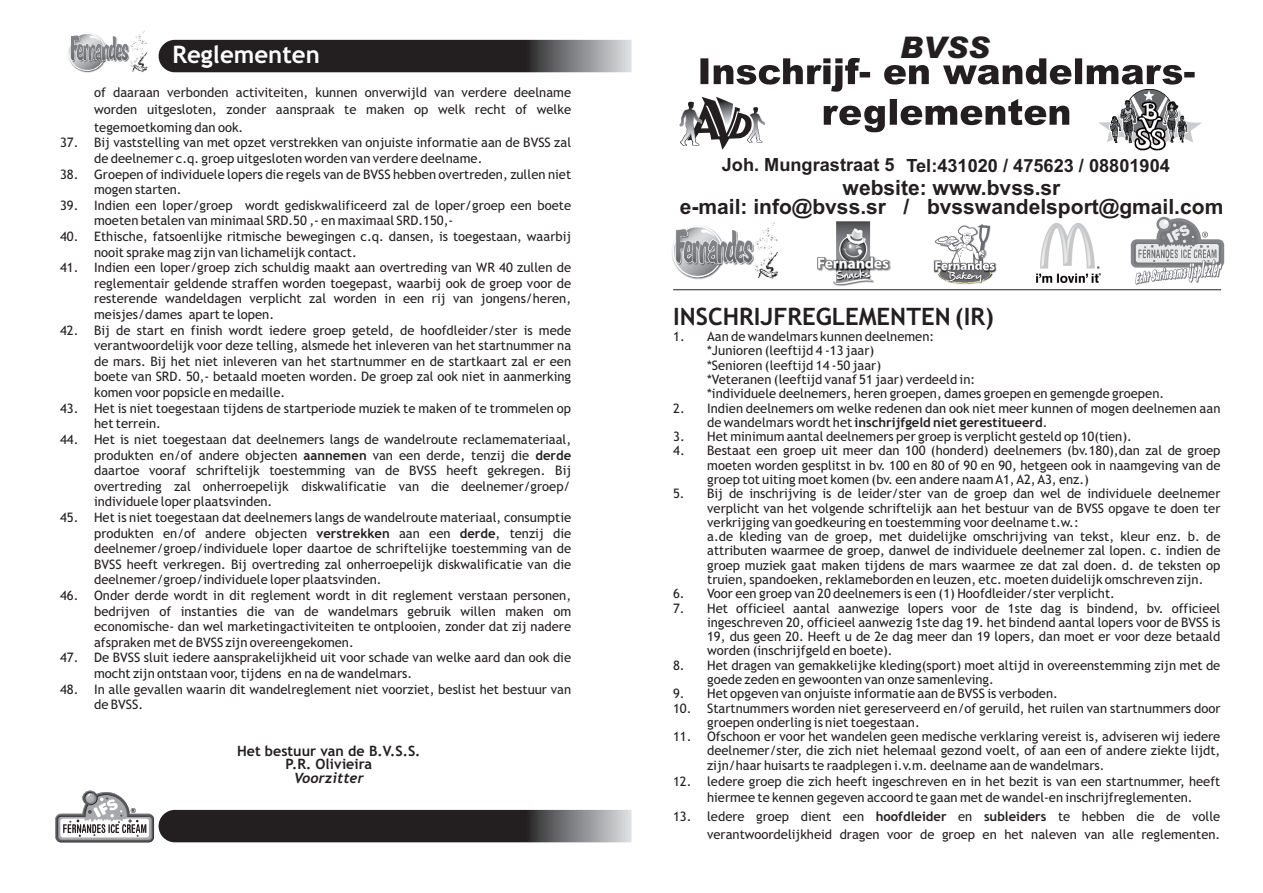
<style>
.page{position:relative;width:1263px;height:893px;background:#fff}
.page>*{position:absolute;margin:0;border:0;box-sizing:border-box;transform-origin:0 0}
.t1{font:italic 900 29.85px "Arial";color:#231f20}
.t2{font:700 24px "Trebuchet MS";color:#231f20}
.t3{font:700 24px "Trebuchet MS";color:#fff}
.t4{font:700 21px/19.5px "Arial";color:#231f20;text-align:center}
.t5{font:700 18.15px "Arial";color:#231f20}
.t6{font:700 14.25px/13.8px "Trebuchet MS";color:#231f20;text-align:center}
.t7{font:italic 700 14.25px "Trebuchet";color:#231f20}
.t8{font:13.05px/15.6px "Trebuchet MS";color:#231f20}
.t9{font:900 expanded 6.9px "Zurich BT";color:#231f20}
.s1{font-weight:700}
</style>
<div class="page">
<img style="left:68px;top:30px;width:91px;height:43px">
<svg style="left:159px;top:40px;width:472px;height:32px;background:#3a3738"></svg>
<svg style="left:55px;top:791px;width:576px;height:51px"></svg>
<svg style="left:679px;top:58px;width:516px;height:92px"></svg>
<img style="left:672px;top:222px;width:107px;height:58px">
<hr style="left:673px;top:289px;width:548px;height:1px;background:#231f20">
<img style="left:1098px;top:90px;width:103px;height:61px">
<img style="left:1129px;top:216px;width:96px;height:69px">
<img style="left:933px;top:261px;width:64px;height:11px">
<img style="left:953px;top:283px;width:29px;height:1px">
<svg style="left:934px;top:224px;width:61px;height:59px"></svg>
<img style="left:817px;top:222px;width:74px;height:64px">
<img style="left:1036px;top:223px;width:65px;height:59px">
<h2 class="t3" style="left:172px;top:45px;width:149px">Reglementen</h2>
<p class="t8" style="left:94px;top:84px;width:478px;line-height:17.5px;text-align:justify">of daaraan verbonden activiteiten, kunnen onverwijld van verdere deelname worden uitgesloten, zonder aanspraak te maken op welk recht of welke tegemoetkoming dan ook.</p>
<p class="t8" style="left:94px;top:136px;width:479px;text-indent:-34px">37. Bij vaststelling van met opzet verstrekken van onjuiste informatie aan de BVSS zal de deelnemer c.q. groep uitgesloten worden van verdere deelname.</p>
<p class="t8" style="left:94px;top:167px;width:479px;text-indent:-34px">38. Groepen of individuele lopers die regels van de BVSS hebben overtreden, zullen niet mogen starten.</p>
<p class="t8" style="left:94px;top:198px;width:479px;text-indent:-34px">39. Indien een loper/groep wordt gediskwalificeerd zal de loper/groep een boete moeten betalen van minimaal SRD.50 ,- en maximaal SRD.150,-</p>
<p class="t8" style="left:94px;top:230px;width:479px;text-indent:-34px">40. Ethische, fatsoenlijke ritmische bewegingen c.q. dansen, is toegestaan, waarbij nooit sprake mag zijn van lichamelijk contact.</p>
<p class="t8" style="left:94px;top:261px;width:479px;text-align:justify;text-indent:-34px">41. Indien een loper/groep zich schuldig maakt aan overtreding van WR 40 zullen de reglementair geldende straffen worden toegepast, waarbij ook de groep voor de resterende wandeldagen verplicht zal worden in een rij van jongens/heren, meisjes/dames apart te lopen.</p>
<p class="t8" style="left:94px;top:323px;width:479px;text-align:justify;text-indent:-34px">42. Bij de start en finish wordt iedere groep geteld, de hoofdleider/ster is mede verantwoordelijk voor deze telling, alsmede het inleveren van het startnummer na de mars. Bij het niet inleveren van het startnummer en de startkaart zal er een boete van SRD. 50,- betaald moeten worden. De groep zal ook niet in aanmerking komen voor popsicle en medaille.</p>
<p class="t8" style="left:94px;top:401px;width:479px;text-indent:-34px">43. Het is niet toegestaan tijdens de startperiode muziek te maken of te trommelen op het terrein.</p>
<p class="t8" style="left:94px;top:433px;width:479px;text-align:justify;text-indent:-34px">44. Het is niet toegestaan dat deelnemers langs de wandelroute reclamemateriaal, produkten en/of andere objecten <span class="s1">aannemen</span> van een derde, tenzij die <span class="s1">derde </span>daartoe vooraf schriftelijk toestemming van de BVSS heeft gekregen. Bij overtreding zal onherroepelijk diskwalificatie van die deelnemer/groep/ individuele loper plaatsvinden.</p>
<p class="t8" style="left:94px;top:511px;width:479px;text-align:justify;text-indent:-34px">45. Het is niet toegestaan dat deelnemers langs de wandelroute materiaal, consumptie produkten en/of andere objecten <span class="s1">verstrekken</span> aan een <span class="s1">derde</span>, tenzij die deelnemer/groep/individuele loper daartoe de schriftelijke toestemming van de BVSS heeft verkregen. Bij overtreding zal onherroepelijk diskwalificatie van die deelnemer/groep/individuele loper plaatsvinden.</p>
<p class="t8" style="left:94px;top:589px;width:479px;text-align:justify;text-indent:-34px">46. Onder derde wordt in dit reglement wordt in dit reglement verstaan personen, bedrijven of instanties die van de wandelmars gebruik willen maken om economische- dan wel marketingactiviteiten te ontplooien, zonder dat zij nadere afspraken met de BVSS zijn overeengekomen.</p>
<p class="t8" style="left:94px;top:651px;width:479px;text-indent:-34px">47. De BVSS sluit iedere aansprakelijkheid uit voor schade van welke aard dan ook die mocht zijn ontstaan voor, tijdens en na de wandelmars.</p>
<p class="t8" style="left:94px;top:682px;width:479px;text-indent:-34px">48. In alle gevallen waarin dit wandelreglement niet voorziet, beslist het bestuur van de BVSS.</p>
<p class="t9" style="left:130px;top:807px;width:7px">®</p>
<p class="t6" style="left:237px;top:745px;width:185px">Het bestuur van de B.V.S.S.<br>P.R. Olivieira</p>
<p class="t7" style="left:294px;top:773px;width:72px">Voorzitter</p>
<h1 class="t1" style="left:900px;top:37px;width:91px">BVSS</h1>
<h3 class="t5" style="left:722px;top:159px;width:450px">Joh. Mungrastraat 5 Tel:431020 / 475623 / 08801904</h3>
<h3 class="t4" style="left:680px;top:180px;width:545px">website: www.bvss.sr<br>e-mail: info@bvss.sr / bvsswandelsport@gmail.com</h3>
<h2 class="t2" style="left:673px;top:307px;width:322px">INSCHRIJFREGLEMENTEN (IR)</h2>
<p class="t8" style="left:707px;top:331px;width:459px;line-height:14.2px;text-indent:-34px">1. Aan de wandelmars kunnen deelnemen:<br>*Junioren (leeftijd 4 -13 jaar)<br>*Senioren (leeftijd 14 -50 jaar)<br>*Veteranen (leeftijd vanaf 51 jaar) verdeeld in:<br>*individuele deelnemers, heren groepen, dames groepen en gemengde groepen.</p>
<p class="t8" style="left:707px;top:402px;width:515px;line-height:14.2px;text-indent:-34px">2. Indien deelnemers om welke redenen dan ook niet meer kunnen of mogen deelnemen aan de wandelmars wordt het <span class="s1">inschrijfgeld niet gerestitueerd</span>.</p>
<p class="t8" style="left:673px;top:430px;width:460px">3. Het minimum aantal deelnemers per groep is verplicht gesteld op 10(tien).</p>
<p class="t8" style="left:707px;top:445px;width:515px;line-height:14.2px;text-align:justify;text-indent:-34px">4. Bestaat een groep uit meer dan 100 (honderd) deelnemers (bv.180),dan zal de groep moeten worden gesplitst in bv. 100 en 80 of 90 en 90, hetgeen ook in naamgeving van de groep tot uiting moet komen (bv. een andere naam A1, A2, A3, enz.)</p>
<p class="t8" style="left:707px;top:488px;width:515px;line-height:14.2px;text-indent:-34px">5. Bij de inschrijving is de leider/ster van de groep dan wel de individuele deelnemer verplicht van het volgende schriftelijk aan het bestuur van de BVSS opgave te doen ter verkrijging van goedkeuring en toestemming voor deelname t.w.:<br>a.de kleding van de groep, met duidelijke omschrijving van tekst, kleur enz. b. de attributen waarmee de groep, danwel de individuele deelnemer zal lopen. c. indien de groep muziek gaat maken tijdens de mars waarmee ze dat zal doen. d. de teksten op truien, spandoeken, reklameborden en leuzen, etc. moeten duidelijk omschreven zijn.</p>
<p class="t8" style="left:673px;top:587px;width:443px">6. Voor een groep van 20 deelnemers is een (1) Hoofdleider/ster verplicht.</p>
<p class="t8" style="left:707px;top:602px;width:515px;line-height:14.2px;text-align:justify;text-indent:-34px">7. Het officieel aantal aanwezige lopers voor de 1ste dag is bindend, bv. officieel ingeschreven 20, officieel aanwezig 1ste dag 19. het bindend aantal lopers voor de BVSS is 19, dus geen 20. Heeft u de 2e dag meer dan 19 lopers, dan moet er voor deze betaald worden (inschrijfgeld en boete).</p>
<p class="t8" style="left:707px;top:659px;width:515px;line-height:14.2px;text-indent:-34px">8. Het dragen van gemakkelijke kleding(sport) moet altijd in overeenstemming zijn met de goede zeden en gewoonten van onze samenleving.</p>
<p class="t8" style="left:673px;top:687px;width:386px">9. Het opgeven van onjuiste informatie aan de BVSS is verboden.</p>
<p class="t8" style="left:707px;top:702px;width:515px;line-height:14.2px;text-indent:-34px">10. Startnummers worden niet gereserveerd en/of geruild, het ruilen van startnummers door groepen onderling is niet toegestaan.</p>
<p class="t8" style="left:707px;top:730px;width:515px;line-height:14.2px;text-align:justify;text-indent:-34px">11. Ofschoon er voor het wandelen geen medische verklaring vereist is, adviseren wij iedere deelnemer/ster, die zich niet helemaal gezond voelt, of aan een of andere ziekte lijdt, zijn/haar huisarts te raadplegen i.v.m. deelname aan de wandelmars.</p>
<p class="t8" style="left:673px;top:774px;width:549px;line-height:16.2px;text-align:center">12. ledere groep die zich heeft ingeschreven en in het bezit is van een startnummer, heeft hiermee te kennen gegeven accoord te gaan met de wandel-en inschrijfreglementen.</p>
<p class="t8" style="left:673px;top:808px;width:549px;line-height:18.3px;text-align:right">13. ledere groep dient een <span class="s1">hoofdleider</span> en <span class="s1">subleiders</span> te hebben die de volle verantwoordelijkheid dragen voor de groep en het naleven van alle reglementen.</p>
</div>
